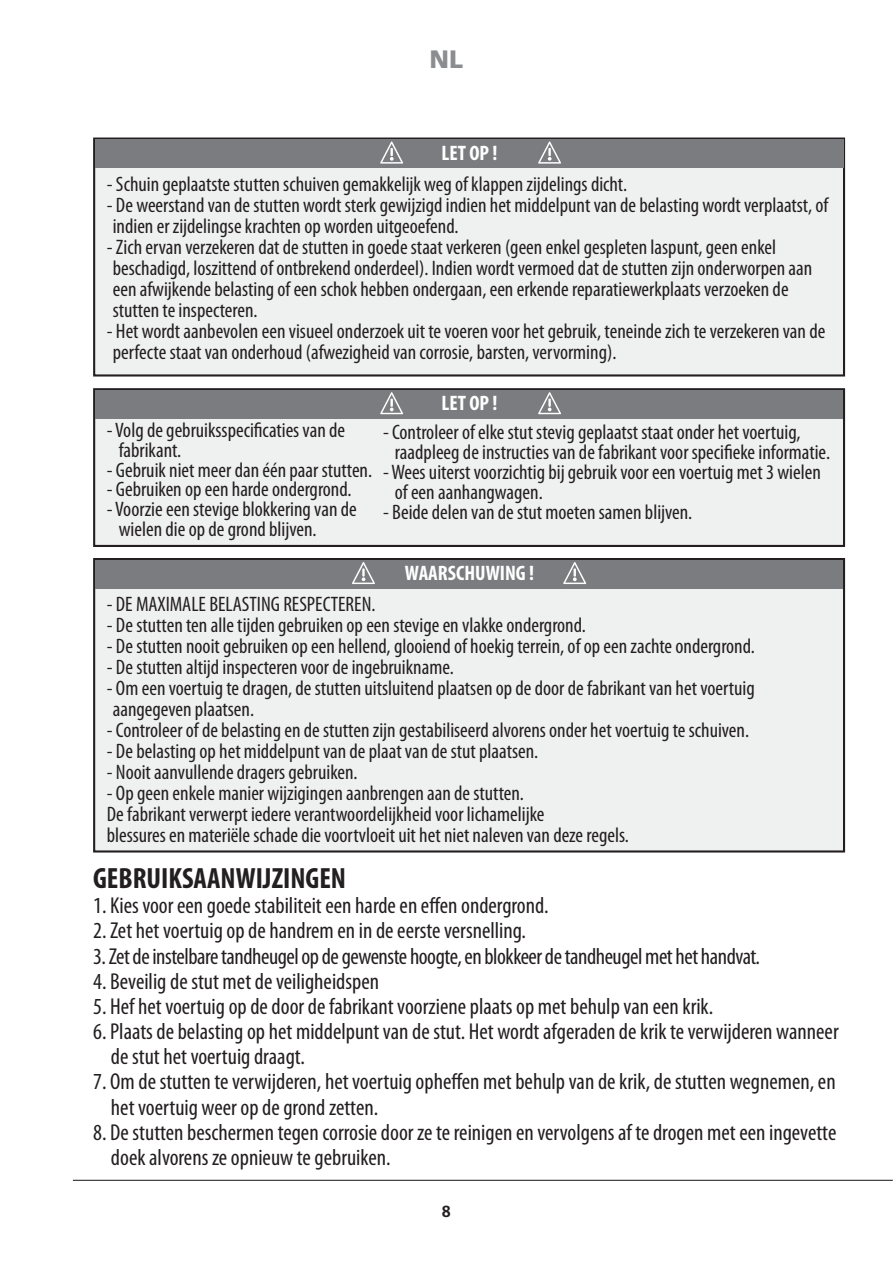
<style>
.page{position:relative;width:893px;height:1263px;background:#fff}
.page>*{position:absolute;margin:0;border:0;box-sizing:border-box;transform-origin:0 0}
.t1{font:700 condensed 29.4px "Myriad Pro";color:#231f20}
.t2{font:900 25.2px "Frutiger LT Std";color:#8b8d90}
.t3{font:condensed 23.1px/25.2px "Myriad Pro";color:#231f20}
.t4{font:condensed 23.1px "Myriad Pro";letter-spacing:-.02em;color:#231f20}
.t5{font:condensed 21px/21px "Myriad Pro";color:#231f20}
.t6{font:700 condensed 21px "Myriad Pro";color:#fff}
.t7{font:500 16.8px "Frutus T";color:#231f20}
</style>
<div class="page">
<hr style="left:73px;top:1180px;width:820px;height:1px;background:#231f20">
<div style="left:94px;top:139px;width:750px;height:236px;background:#eff0f0"></div>
<div style="left:93px;top:138px;width:752px;height:239px;border:2px solid #231f20"></div>
<div style="left:94px;top:559px;width:750px;height:292px;background:#eff0f0"></div>
<div style="left:93px;top:558px;width:752px;height:295px;border:2px solid #231f20"></div>
<div style="left:95px;top:140px;width:748px;height:28px;background:#7a7c7f"></div>
<div style="left:95px;top:560px;width:748px;height:28px;background:#7a7c7f"></div>
<svg style="left:380px;top:142px;width:23px;height:22px"></svg>
<svg style="left:352px;top:562px;width:23px;height:22px"></svg>
<svg style="left:538px;top:142px;width:23px;height:22px"></svg>
<svg style="left:563px;top:562px;width:23px;height:22px"></svg>
<div style="left:94px;top:389px;width:750px;height:157px;background:#eff0f0"></div>
<div style="left:93px;top:388px;width:752px;height:159px;border:2px solid #231f20"></div>
<div style="left:95px;top:390px;width:748px;height:29px;background:#7a7c7f"></div>
<svg style="left:380px;top:392px;width:23px;height:22px"></svg>
<svg style="left:538px;top:392px;width:23px;height:22px"></svg>
<p class="t2" style="left:429px;top:45px;width:35px">NL</p>
<p class="t6" style="left:441px;top:146px;width:57px">LET OP !</p>
<p class="t5" style="left:107px;top:176px;width:522px">- Schuin geplaatste stutten schuiven gemakkelijk weg of klappen zijdelings dicht.</p>
<p class="t5" style="left:107px;top:197px;width:723px">- De weerstand van de stutten wordt sterk gewijzigd indien het middelpunt van de belasting wordt verplaatst, of indien er zijdelingse krachten op worden uitgeoefend.</p>
<p class="t5" style="left:107px;top:239px;width:707px">- Zich ervan verzekeren dat de stutten in goede staat verkeren (geen enkel gespleten laspunt, geen enkel beschadigd, loszittend of ontbrekend onderdeel). Indien wordt vermoed dat de stutten zijn onderworpen aan een afwijkende belasting of een schok hebben ondergaan, een erkende reparatiewerkplaats verzoeken de stutten te inspecteren.</p>
<p class="t5" style="left:107px;top:323px;width:720px">- Het wordt aanbevolen een visueel onderzoek uit te voeren voor het gebruik, teneinde zich te verzekeren van de perfecte staat van onderhoud (afwezigheid van corrosie, barsten, vervorming).</p>
<p class="t5" style="left:119px;top:422px;width:228px;line-height:20px;text-indent:-12px">- Volg de gebruiksspecificaties van de fabrikant.</p>
<p class="t5" style="left:107px;top:461px;width:267px">- Gebruik niet meer dan één paar stutten.</p>
<p class="t5" style="left:107px;top:481px;width:246px">- Gebruiken op een harde ondergrond.</p>
<p class="t5" style="left:119px;top:501px;width:240px;line-height:20px;text-indent:-12px">- Voorzie een stevige blokkering van de wielen die op de grond blijven.</p>
<p class="t6" style="left:441px;top:396px;width:57px">LET OP !</p>
<p class="t5" style="left:395px;top:424px;width:437px;line-height:20px;text-indent:-12px">- Controleer of elke stut stevig geplaatst staat onder het voertuig, raadpleeg de instructies van de fabrikant voor specifieke informatie.</p>
<p class="t5" style="left:395px;top:464px;width:427px;line-height:20px;text-indent:-12px">- Wees uiterst voorzichtig bij gebruik voor een voertuig met 3 wielen of een aanhangwagen.</p>
<p class="t5" style="left:383px;top:503px;width:311px">- Beide delen van de stut moeten samen blijven.</p>
<p class="t6" style="left:405px;top:565px;width:131px">WAARSCHUWING !</p>
<p class="t5" style="left:107px;top:596px;width:270px">- DE MAXIMALE BELASTING RESPECTEREN.</p>
<p class="t5" style="left:107px;top:617px;width:481px">- De stutten ten alle tijden gebruiken op een stevige en vlakke ondergrond.</p>
<p class="t5" style="left:107px;top:638px;width:650px">- De stutten nooit gebruiken op een hellend, glooiend of hoekig terrein, of op een zachte ondergrond.</p>
<p class="t5" style="left:107px;top:659px;width:349px">- De stutten altijd inspecteren voor de ingebruikname.</p>
<p class="t5" style="left:107px;top:680px;width:649px">- Om een voertuig te dragen, de stutten uitsluitend plaatsen op de door de fabrikant van het voertuig aangegeven plaatsen.</p>
<p class="t5" style="left:107px;top:722px;width:644px">- Controleer of de belasting en de stutten zijn gestabiliseerd alvorens onder het voertuig te schuiven.</p>
<p class="t5" style="left:107px;top:743px;width:433px">- De belasting op het middelpunt van de plaat van de stut plaatsen.</p>
<p class="t5" style="left:107px;top:764px;width:252px">- Nooit aanvullende dragers gebruiken.</p>
<p class="t5" style="left:107px;top:785px;width:523px">- Op geen enkele manier wijzigingen aanbrengen aan de stutten.<br>De fabrikant verwerpt iedere verantwoordelijkheid voor lichamelijke<br>blessures en materiële schade die voortvloeit uit het niet naleven van deze regels.</p>
<h1 class="t1" style="left:93px;top:868px;width:254px">GEBRUIKSAANWIJZINGEN</h1>
<p class="t3" style="left:93px;top:895px;width:457px">1. Kies voor een goede stabiliteit een harde en effen ondergrond.</p>
<p class="t3" style="left:93px;top:920px;width:434px">2. Zet het voertuig op de handrem en in de eerste versnelling.</p>
<p class="t4" style="left:93px;top:948px;width:668px">3. Zet de instelbare tandheugel op de gewenste hoogte, en blokkeer de tandheugel met het handvat.</p>
<p class="t3" style="left:93px;top:971px;width:287px">4. Beveilig de stut met de veiligheidspen</p>
<p class="t3" style="left:93px;top:996px;width:622px">5. Hef het voertuig op de door de fabrikant voorziene plaats op met behulp van een krik.</p>
<p class="t3" style="left:111px;top:1021px;width:729px;text-indent:-18px">6. Plaats de belasting op het middelpunt van de stut. Het wordt afgeraden de krik te verwijderen wanneer de stut het voertuig draagt.</p>
<p class="t3" style="left:111px;top:1071px;width:726px;text-indent:-18px">7. Om de stutten te verwijderen, het voertuig opheffen met behulp van de krik, de stutten wegnemen, en het voertuig weer op de grond zetten.</p>
<p class="t3" style="left:111px;top:1122px;width:727px;text-indent:-18px">8. De stutten beschermen tegen corrosie door ze te reinigen en vervolgens af te drogen met een ingevette doek alvorens ze opnieuw te gebruiken.</p>
<p class="t7" style="left:442px;top:1202px;width:11px">8</p>
</div>
